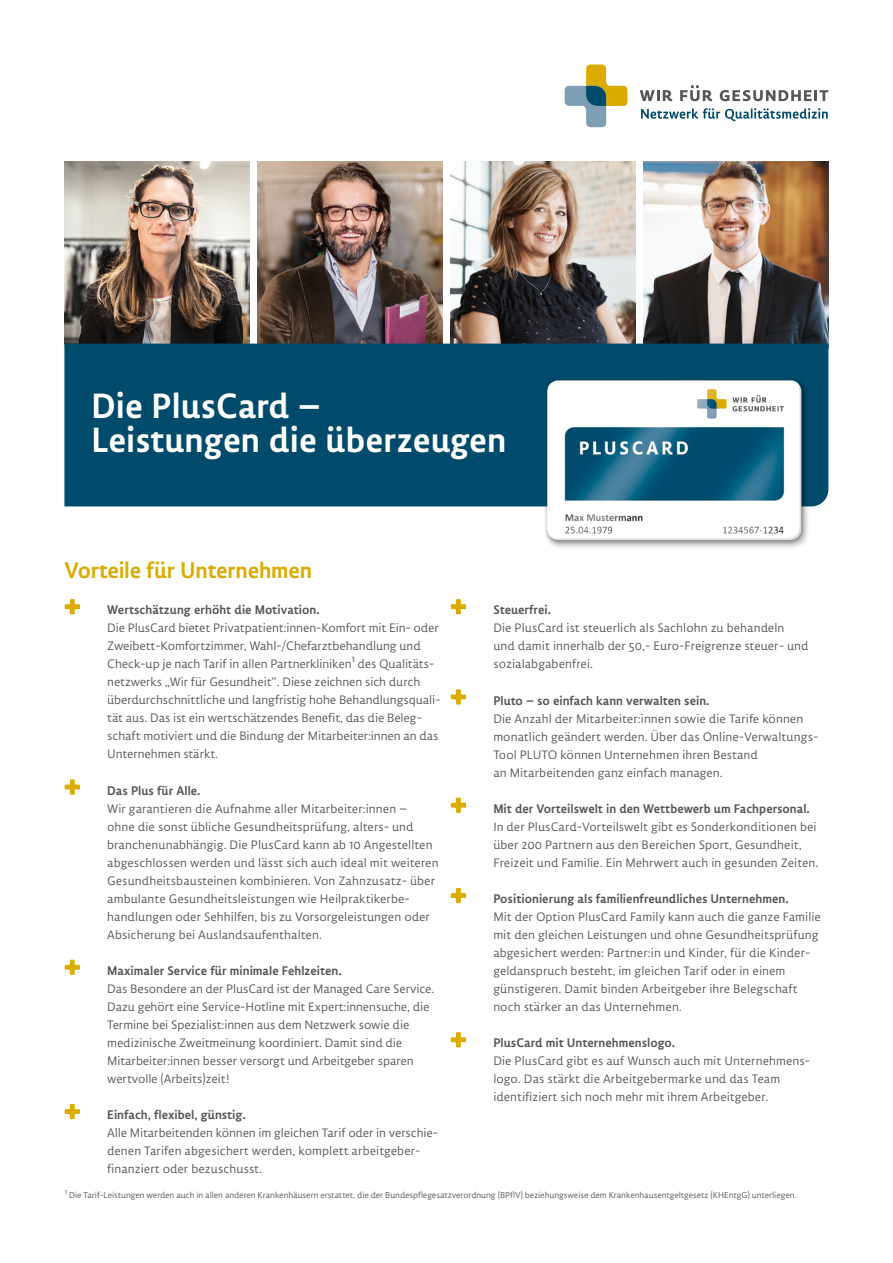
<style>
.page{position:relative;width:893px;height:1263px;background:#fff}
.page>*{position:absolute;margin:0;border:0;box-sizing:border-box;transform-origin:0 0}
.t1{font:500 42px/34.5px "Lemon Sans";color:#fff}
.t2{font:500 27px "Lemon Sans";letter-spacing:-.01em;color:#dbac00}
.t3{font:15px/18px "Lemon Sans S Light";color:#575756}
.t4{font:500 15px "Lemon Sans";color:#575756}
.t5{font:10.5px "Lemon Sans S Light";letter-spacing:-.01em;color:#575756}
</style>
<div class="page">
<img style="left:64px;top:161px;width:185px;height:183px">
<img style="left:257px;top:161px;width:185px;height:183px">
<img style="left:450px;top:161px;width:185px;height:183px">
<img style="left:643px;top:161px;width:185px;height:183px">
<svg style="left:641px;top:108px;width:187px;height:13px"></svg>
<svg style="left:640px;top:90px;width:32px;height:11px"></svg>
<svg style="left:680px;top:85px;width:32px;height:16px"></svg>
<svg style="left:720px;top:90px;width:108px;height:11px"></svg>
<svg style="left:565px;top:65px;width:63px;height:62px"></svg>
<div style="left:64px;top:344px;width:764px;height:162px;background:#004b6c"></div>
<img style="left:530px;top:354px;width:294px;height:194px">
<svg style="left:65px;top:599px;width:15px;height:15px"></svg>
<svg style="left:65px;top:779px;width:15px;height:16px"></svg>
<svg style="left:65px;top:960px;width:15px;height:15px"></svg>
<svg style="left:65px;top:1104px;width:15px;height:15px"></svg>
<svg style="left:451px;top:599px;width:15px;height:15px"></svg>
<svg style="left:451px;top:689px;width:15px;height:16px"></svg>
<svg style="left:451px;top:798px;width:15px;height:15px"></svg>
<svg style="left:451px;top:888px;width:15px;height:15px"></svg>
<svg style="left:451px;top:1032px;width:15px;height:15px"></svg>
<p class="t1" style="left:91px;top:388px;width:417px">Die PlusCard –<br>Leistungen die überzeugen</p>
<p class="t2" style="left:65px;top:555px;width:249px">Vorteile für Unternehmen</p>
<p class="t4" style="left:107px;top:601px;width:214px">Wertschätzung erhöht die Motivation.</p>
<p class="t3" style="left:107px;top:619px;width:335px">Die PlusCard bietet Privatpatient:innen-Komfort mit Ein- oder Zweibett-Komfortzimmer, Wahl-/Chefarztbehandlung und Check-up je nach Tarif in allen Partnerkliniken¹ des Qualitäts&shy;netzwerks „Wir für Gesundheit“. Diese zeichnen sich durch überdurchschnittliche und langfristig hohe Behandlungsquali&shy;tät aus. Das ist ein wertschätzendes Benefit, das die Beleg&shy;schaft motiviert und die Bindung der Mitarbeiter:innen an das Unternehmen stärkt.</p>
<p class="t4" style="left:107px;top:782px;width:95px">Das Plus für Alle.</p>
<p class="t3" style="left:107px;top:799px;width:333px">Wir garantieren die Aufnahme aller Mitarbeiter:innen – ohne die sonst übliche Gesundheitsprüfung, alters- und branchenunabhängig. Die PlusCard kann ab 10 Angestellten abgeschlossen werden und lässt sich auch ideal mit weiteren Gesundheitsbausteinen kombinieren. Von Zahnzusatz- über ambulante Gesundheitsleistungen wie Heilpraktikerbe&shy;handlungen oder Sehhilfen, bis zu Vorsorgeleistungen oder Absicherung bei Auslandsaufenthalten.</p>
<p class="t4" style="left:107px;top:962px;width:236px">Maximaler Service für minimale Fehlzeiten.</p>
<p class="t3" style="left:107px;top:979px;width:329px">Das Besondere an der PlusCard ist der Managed Care Service.<br>Dazu gehört eine Service-Hotline mit Expert:innensuche, die Termine bei Spezialist:innen aus dem Netzwerk sowie die medizinische Zweitmeinung koordiniert. Damit sind die Mitarbeiter:innen besser versorgt und Arbeitgeber sparen wertvolle (Arbeits)zeit!</p>
<p class="t4" style="left:107px;top:1106px;width:140px">Einfach, flexibel, günstig.</p>
<p class="t3" style="left:107px;top:1124px;width:332px">Alle Mitarbeitenden können im gleichen Tarif oder in verschie&shy;denen Tarifen abgesichert werden, komplett arbeitgeber&shy;finanziert oder bezuschusst.</p>
<p class="t4" style="left:493px;top:601px;width:59px">Steuerfrei.</p>
<p class="t3" style="left:493px;top:619px;width:317px">Die PlusCard ist steuerlich als Sachlohn zu behandeln und damit innerhalb der 50,- Euro-Freigrenze steuer- und sozialabgabenfrei.</p>
<p class="t4" style="left:493px;top:692px;width:218px">Pluto – so einfach kann verwalten sein.</p>
<p class="t3" style="left:493px;top:709px;width:327px">Die Anzahl der Mitarbeiter:innen sowie die Tarife können monatlich geändert werden. Über das Online-Verwaltungs-Tool PLUTO können Unternehmen ihren Bestand<br>an Mitarbeitenden ganz einfach managen.</p>
<p class="t4" style="left:493px;top:800px;width:318px">Mit der Vorteilswelt in den Wettbewerb um Fachpersonal.</p>
<p class="t3" style="left:493px;top:817px;width:327px">In der PlusCard-Vorteilswelt gibt es Sonderkonditionen bei über 200 Partnern aus den Bereichen Sport, Gesundheit,<br>Freizeit und Familie. Ein Mehrwert auch in gesunden Zeiten.</p>
<p class="t4" style="left:493px;top:890px;width:297px">Positionierung als familienfreundliches Unternehmen.</p>
<p class="t3" style="left:493px;top:908px;width:329px">Mit der Option PlusCard Family kann auch die ganze Familie mit den gleichen Leistungen und ohne Gesundheitsprüfung abgesichert werden: Partner:in und Kinder, für die Kinder&shy;geldanspruch besteht, im gleichen Tarif oder in einem günstigeren. Damit binden Arbeitgeber ihre Belegschaft noch stärker an das Unternehmen.</p>
<p class="t4" style="left:493px;top:1034px;width:183px">PlusCard mit Unternehmenslogo.</p>
<p class="t3" style="left:493px;top:1052px;width:318px">Die PlusCard gibt es auf Wunsch auch mit Unternehmens-</p>
<p class="t3" style="left:493px;top:1070px;width:288px">logo. Das stärkt die Arbeitgebermarke und das Team</p>
<p class="t3" style="left:493px;top:1088px;width:277px">identifiziert sich noch mehr mit ihrem Arbeitgeber.</p>
<p class="t5" style="left:65px;top:1190px;width:733px">¹ Die Tarif-Leistungen werden auch in allen anderen Krankenhäusern erstattet, die der Bundespflegesatzverordnung (BPflV) beziehungsweise dem Krankenhausentgeltgesetz (KHEntgG) unterliegen.</p>
</div>
